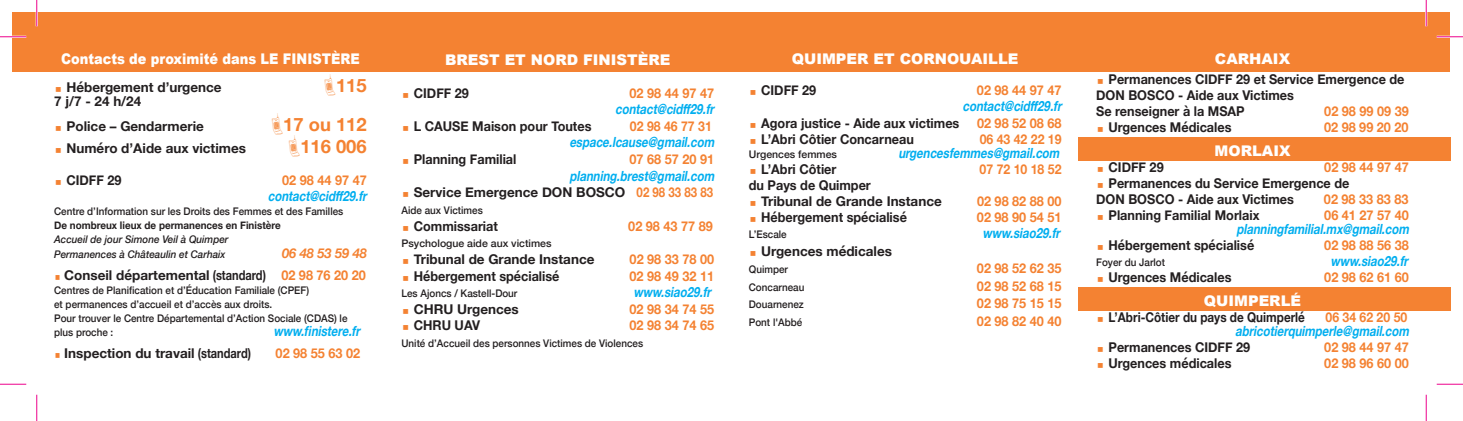
<style>
.page{position:relative;width:1463px;height:421px;background:#fff}
.page>*{position:absolute;margin:0;border:0;box-sizing:border-box;transform-origin:0 0}
.t1{font:700 18.38px "Helvetica Neue";color:#f48232}
.t2{font:900 14.7px "Arial";color:#fff}
.t3{font:900 14.7px "Arial";color:#fff;scale:.88 1}
.t4{font:italic 700 14px "Helvetica Neue";color:#00aeef;scale:.82 1}
.t5{font:700 13.47px/15.9px "Helvetica Neue";color:#231f20;scale:.94 1}
.t6{font:700 13.47px "Helvetica Neue";color:#f48232;scale:.94 1}
.t7{font:700 13.47px/24.5px "Helvetica Neue";color:#231f20}
.t8{font:700 13.47px "Helvetica Neue";color:#f48232;scale:.91 1}
.t9{font:700 13.47px "Helvetica Neue";color:#231f20;scale:.87 1}
.t10{font:500 10.5px/14px "Helvetica Neue";color:#231f20;scale:.94 1}
.t11{font:italic 500 10.5px/14.7px "Helvetica Neue";color:#231f20;scale:.94 1}
.t12{font:500 10.5px "Helvetica Neue";color:#231f20}
.t13{font:700 10.5px "Helvetica Neue";color:#231f20;scale:.94 1}
.s1{font-style:italic;color:#f48232}
.s2{color:#f48232}
</style>
<div class="page">
<div style="left:12px;top:12px;width:1437px;height:60px;background:#f48232"></div>
<div style="left:1078px;top:138px;width:373px;height:23px;background:#f48232"></div>
<div style="left:1078px;top:287px;width:373px;height:23px;background:#f48232"></div>
<hr style="left:0;top:36px;width:26px;height:2px;background:#fff">
<hr style="left:1436px;top:36px;width:26px;height:2px;background:#fff">
<hr style="left:36px;top:0;width:2px;height:26px;background:#fff">
<hr style="left:1425px;top:0;width:2px;height:26px;background:#fff">
<svg style="left:0;top:36px;width:26px;height:1px"></svg>
<svg style="left:1436px;top:36px;width:26px;height:1px"></svg>
<svg style="left:0;top:384px;width:26px;height:1px"></svg>
<svg style="left:1436px;top:384px;width:26px;height:1px"></svg>
<svg style="left:36px;top:0;width:1px;height:26px"></svg>
<svg style="left:36px;top:394px;width:1px;height:27px"></svg>
<svg style="left:1425px;top:0;width:1px;height:26px"></svg>
<svg style="left:1425px;top:394px;width:1px;height:27px"></svg>
<p class="t3" style="left:61px;top:48px;width:341px">Contacts de proximité dans LE FINISTÈRE</p>
<p class="t7" style="left:66px;top:76px;width:157px">Hébergement d’urgence</p>
<h1 class="t1" style="left:336px;top:71px;width:32px">115</h1>
<p class="t7" style="left:66px;top:90px;width:139px;text-indent:-12px">7 j/7 - 24 h/24<br>Police – Gendarmerie</p>
<h1 class="t1" style="left:283px;top:110px;width:85px">17 ou 112</h1>
<p class="t7" style="left:66px;top:136px;width:181px">Numéro d’Aide aux victimes</p>
<h1 class="t1" style="left:300px;top:132px;width:68px">116 006</h1>
<p class="t5" style="left:66px;top:172px;width:60px">CIDFF 29</p>
<p class="t6" style="left:282px;top:169px;width:91px">02 98 44 97 47</p>
<p class="t4" style="left:268px;top:185px;width:127px">contact@cidff29.fr</p>
<p class="t10" style="left:54px;top:203px;width:309px">Centre d’Information sur les Droits des Femmes et des Familles</p>
<p class="t13" style="left:54px;top:217px;width:243px">De nombreux lieux de permanences en Finistère</p>
<p class="t11" style="left:54px;top:232px;width:187px">Accueil de jour Simone Veil à Quimper<br>Permanences à Châteaulin et Carhaix</p>
<p class="t7" style="left:64px;top:243px;width:304px;line-height:22.1px;text-align:right"><span class="s1">06 48 53 59 48<br></span>Conseil départemental (standard) <span class="s2">02 98 76 20 20</span></p>
<p class="t10" style="left:54px;top:283px;width:314px">Centres de Planification et d’Éducation Familiale (CPEF)<br>et permanences d’accueil et d’accès aux droits.<br>Pour trouver le Centre Départemental d’Action Sociale (CDAS) le plus proche :</p>
<p class="t4" style="left:273px;top:320px;width:112px">www.finistere.fr</p>
<p class="t7" style="left:64px;top:341px;width:188px">Inspection du travail (standard)</p>
<p class="t6" style="left:276px;top:343px;width:91px">02 98 55 63 02</p>
<p class="t2" style="left:445px;top:49px;width:227px">BREST ET NORD FINISTÈRE</p>
<p class="t5" style="left:414px;top:85px;width:60px">CIDFF 29</p>
<p class="t6" style="left:629px;top:82px;width:91px">02 98 44 97 47</p>
<p class="t4" style="left:615px;top:98px;width:127px">contact@cidff29.fr</p>
<p class="t5" style="left:414px;top:118px;width:190px">L CAUSE Maison pour Toutes</p>
<p class="t8" style="left:630px;top:115px;width:91px">02 98 46 77 31</p>
<p class="t4" style="left:569px;top:131px;width:183px">espace.lcause@gmail.com</p>
<p class="t5" style="left:414px;top:152px;width:111px">Planning Familial</p>
<p class="t6" style="left:629px;top:149px;width:91px">07 68 57 20 91</p>
<p class="t4" style="left:569px;top:165px;width:183px">planning.brest@gmail.com</p>
<p class="t7" style="left:414px;top:181px;width:301px">Service Emergence DON BOSCO <span class="s2">02 98 33 83 83</span></p>
<p class="t10" style="left:401px;top:202px;width:88px">Aide aux Victimes</p>
<p class="t5" style="left:414px;top:218px;width:91px">Commissariat</p>
<p class="t6" style="left:628px;top:215px;width:91px">02 98 43 77 89</p>
<p class="t12" style="left:401px;top:235px;width:151px">Psychologue aide aux victimes</p>
<p class="t7" style="left:414px;top:247px;width:182px">Tribunal de Grande Instance</p>
<p class="t6" style="left:629px;top:248px;width:91px">02 98 33 78 00</p>
<p class="t5" style="left:414px;top:268px;width:157px">Hébergement spécialisé</p>
<p class="t6" style="left:629px;top:265px;width:91px">02 98 49 32 11</p>
<p class="t10" style="left:401px;top:285px;width:125px">Les Ajoncs / Kastell-Dour</p>
<p class="t4" style="left:633px;top:281px;width:101px">www.siao29.fr</p>
<p class="t7" style="left:414px;top:297px;width:106px">CHRU Urgences</p>
<p class="t6" style="left:629px;top:298px;width:91px">02 98 34 74 55</p>
<p class="t5" style="left:414px;top:318px;width:72px">CHRU UAV</p>
<p class="t6" style="left:629px;top:315px;width:91px">02 98 34 74 65</p>
<p class="t10" style="left:401px;top:335px;width:258px">Unité d’Accueil des personnes Victimes de Violences</p>
<p class="t2" style="left:792px;top:48px;width:228px">QUIMPER ET CORNOUAILLE</p>
<p class="t5" style="left:761px;top:83px;width:60px">CIDFF 29</p>
<p class="t6" style="left:977px;top:80px;width:91px">02 98 44 97 47</p>
<p class="t4" style="left:962px;top:95px;width:127px">contact@cidff29.fr</p>
<p class="t5" style="left:761px;top:116px;width:212px">Agora justice - Aide aux victimes</p>
<p class="t6" style="left:977px;top:113px;width:91px">02 98 52 08 68</p>
<p class="t5" style="left:761px;top:132px;width:164px">L’Abri Côtier Concarneau</p>
<p class="t8" style="left:979px;top:129px;width:91px">06 43 42 22 19</p>
<p class="t12" style="left:749px;top:146px;width:90px">Urgences femmes</p>
<p class="t4" style="left:898px;top:142px;width:203px">urgencesfemmes@gmail.com</p>
<p class="t5" style="left:761px;top:162px;width:82px">L’Abri Côtier</p>
<p class="t8" style="left:979px;top:159px;width:91px">07 72 10 18 52</p>
<p class="t5" style="left:761px;top:178px;width:194px;text-indent:-12px">du Pays de Quimper<br>Tribunal de Grande Instance</p>
<p class="t6" style="left:977px;top:191px;width:91px">02 98 82 88 00</p>
<p class="t5" style="left:761px;top:210px;width:157px">Hébergement spécialisé</p>
<p class="t6" style="left:977px;top:207px;width:91px">02 98 90 54 51</p>
<p class="t10" style="left:749px;top:226px;width:42px">L’Escale</p>
<p class="t4" style="left:982px;top:222px;width:101px">www.siao29.fr</p>
<p class="t7" style="left:761px;top:239px;width:132px">Urgences médicales</p>
<p class="t10" style="left:749px;top:261px;width:43px">Quimper</p>
<p class="t6" style="left:977px;top:258px;width:91px">02 98 52 62 35</p>
<p class="t10" style="left:749px;top:279px;width:61px">Concarneau</p>
<p class="t6" style="left:977px;top:275px;width:91px">02 98 52 68 15</p>
<p class="t10" style="left:749px;top:296px;width:60px">Douarnenez</p>
<p class="t6" style="left:977px;top:293px;width:91px">02 98 75 15 15</p>
<p class="t10" style="left:749px;top:314px;width:58px">Pont l'Abbé</p>
<p class="t6" style="left:977px;top:310px;width:91px">02 98 82 40 40</p>
<p class="t2" style="left:1215px;top:48px;width:77px">CARHAIX</p>
<p class="t5" style="left:1096px;top:71px;width:329px;text-indent:12px">Permanences CIDFF 29 et Service Emergence de<br>DON BOSCO - Aide aux Victimes<br>Se renseigner à la MSAP</p>
<p class="t6" style="left:1324px;top:100px;width:91px">02 98 99 09 39</p>
<p class="t5" style="left:1108px;top:119px;width:132px">Urgences Médicales</p>
<p class="t6" style="left:1324px;top:116px;width:91px">02 98 99 20 20</p>
<p class="t2" style="left:1214px;top:140px;width:77px">MORLAIX</p>
<p class="t5" style="left:1108px;top:160px;width:60px">CIDFF 29</p>
<p class="t6" style="left:1324px;top:157px;width:91px">02 98 44 97 47</p>
<p class="t5" style="left:1096px;top:175px;width:271px;text-indent:12px">Permanences du Service Emergence de<br>DON BOSCO - Aide aux Victimes</p>
<p class="t6" style="left:1323px;top:188px;width:91px">02 98 33 83 83</p>
<p class="t5" style="left:1108px;top:207px;width:162px">Planning Familial Morlaix</p>
<p class="t6" style="left:1324px;top:204px;width:91px">06 41 27 57 40</p>
<p class="t4" style="left:1236px;top:218px;width:216px">planningfamilial.mx@gmail.com</p>
<p class="t5" style="left:1108px;top:237px;width:157px">Hébergement spécialisé</p>
<p class="t6" style="left:1324px;top:234px;width:91px">02 98 88 56 38</p>
<p class="t10" style="left:1096px;top:254px;width:75px">Foyer du Jarlot</p>
<p class="t4" style="left:1330px;top:250px;width:101px">www.siao29.fr</p>
<p class="t5" style="left:1108px;top:269px;width:132px">Urgences Médicales</p>
<p class="t6" style="left:1324px;top:266px;width:91px">02 98 62 61 60</p>
<p class="t2" style="left:1204px;top:290px;width:99px">QUIMPERLÉ</p>
<p class="t9" style="left:1108px;top:307px;width:227px">L’Abri-Côtier du pays de Quimperlé</p>
<p class="t8" style="left:1325px;top:307px;width:91px">06 34 62 20 50</p>
<p class="t4" style="left:1235px;top:320px;width:218px">abricotierquimperle@gmail.com</p>
<p class="t5" style="left:1108px;top:339px;width:152px">Permanences CIDFF 29</p>
<p class="t6" style="left:1324px;top:336px;width:91px">02 98 44 97 47</p>
<p class="t5" style="left:1108px;top:355px;width:132px">Urgences médicales</p>
<p class="t6" style="left:1324px;top:352px;width:91px">02 98 96 60 00</p>
</div>
